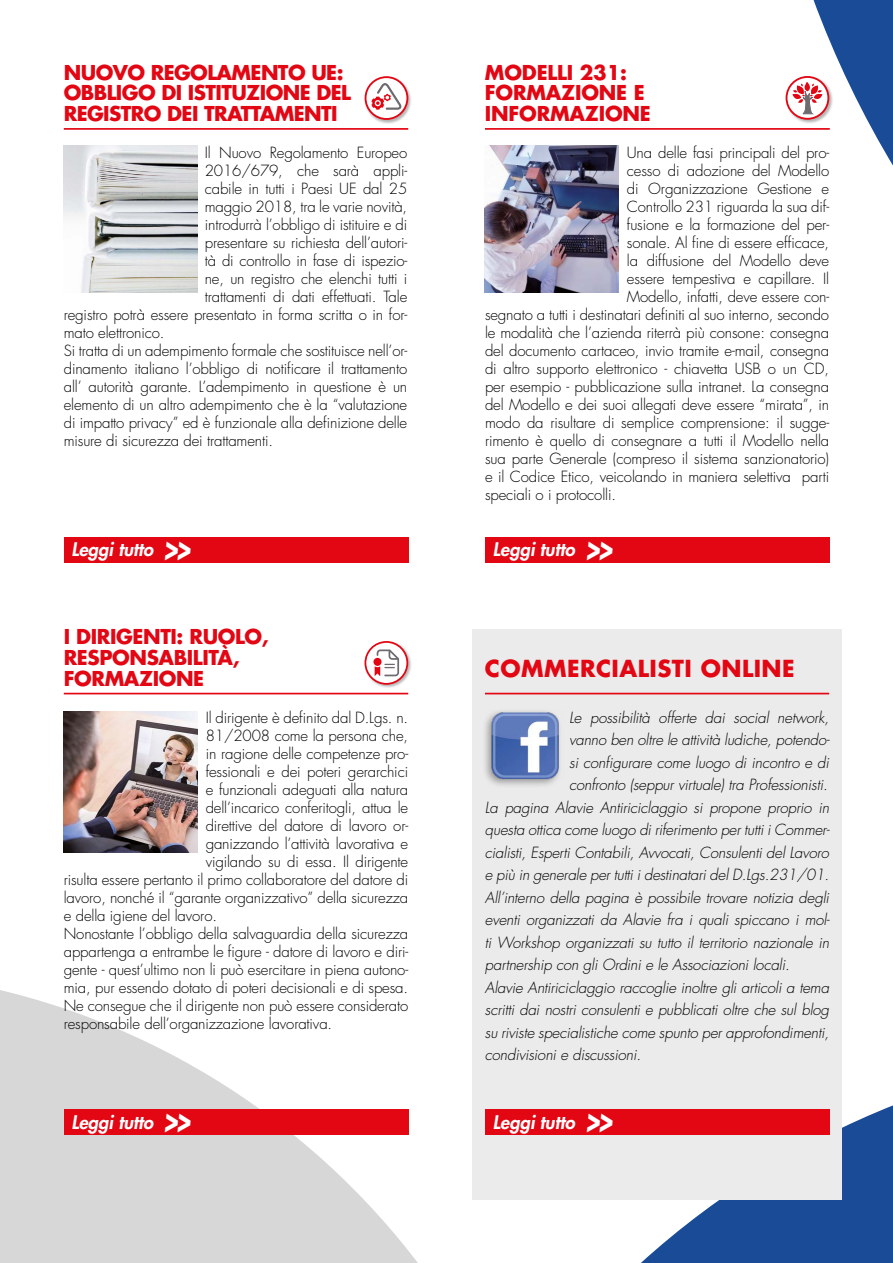
<style>
.page{position:relative;width:893px;height:1263px;background:#fff}
.page>*{position:absolute;margin:0;border:0;box-sizing:border-box;transform-origin:0 0}
.t1{font:700 22.8px "Futura Std";letter-spacing:.02em;color:#e30613}
.t2{font:700 19.95px/20.5px "Futura Std";letter-spacing:-.02em;color:#e30613}
.t3{font:italic 800 18.3px "Futura Std";color:#fff}
.t4{font:300 15px "Futura Std";letter-spacing:-.01em;color:#000}
.t5{font:italic 300 15px "Futura Std";letter-spacing:-.01em;color:#000}
.s1{font-size:39px}
</style>
<div class="page">
<svg style="left:813px;top:0;width:80px;height:166px;fill:#194b97"></svg>
<svg style="left:641px;top:1105px;width:252px;height:158px;background:#3964a5"></svg>
<svg style="left:0;top:990px;width:418px;height:273px;fill:#d8d7d7"></svg>
<hr style="left:485px;top:128px;width:345px;height:2px;background:#e30613">
<img style="left:64px;top:712px;width:133px;height:141px">
<div style="left:472px;top:629px;width:370px;height:571px;background:#ecebeb"></div>
<hr style="left:485px;top:693px;width:344px;height:1px;background:#e30613">
<img style="left:485px;top:145px;width:133px;height:147px">
<hr style="left:64px;top:128px;width:344px;height:2px;background:#e30613">
<img style="left:64px;top:145px;width:133px;height:147px">
<hr style="left:64px;top:693px;width:344px;height:1px;background:#e30613">
<div style="left:482px;top:708px;width:80px;height:80px;background:#000;opacity:.35"></div>
<img style="left:485px;top:710px;width:77px;height:70px">
<div style="left:364px;top:76px;width:48px;height:48px;background:#000;opacity:.3"></div>
<svg style="left:366px;top:77px;width:41px;height:42px"></svg>
<div style="left:365px;top:76px;width:43px;height:44px;border:2px solid #e30613;border-radius:50%"></div>
<svg style="left:371px;top:83px;width:31px;height:27px"></svg>
<div style="left:364px;top:641px;width:48px;height:48px;background:#000;opacity:.3"></div>
<svg style="left:365px;top:642px;width:42px;height:42px"></svg>
<div style="left:364px;top:641px;width:44px;height:44px;border:2px solid #e30613;border-radius:50%"></div>
<svg style="left:375px;top:649px;width:24px;height:27px"></svg>
<div style="left:785px;top:75px;width:48px;height:49px;background:#000;opacity:.3"></div>
<svg style="left:786px;top:77px;width:42px;height:42px"></svg>
<div style="left:786px;top:76px;width:43px;height:44px;border:2px solid #e30613;border-radius:50%"></div>
<svg style="left:792px;top:82px;width:30px;height:32px"></svg>
<div style="left:64px;top:537px;width:344px;height:26px;background:#e30613"></div>
<div style="left:64px;top:1109px;width:344px;height:26px;background:#e30613"></div>
<div style="left:485px;top:537px;width:345px;height:26px;background:#e30613"></div>
<div style="left:485px;top:1109px;width:345px;height:26px;background:#e30613"></div>
<h2 class="t2" style="left:64px;top:62px;width:289px">NUOVO REGOLAMENTO UE:<br>OBBLIGO DI ISTITUZIONE DEL<br>REGISTRO DEI TRATTAMENTI</h2>
<p class="t4" style="left:205px;top:143px;width:204px">Il Nuovo Regolamento Europeo</p>
<p class="t4" style="left:205px;top:161px;width:204px">2016/679, che sarà appli-</p>
<p class="t4" style="left:205px;top:179px;width:204px">cabile in tutti i Paesi UE dal 25</p>
<p class="t4" style="left:205px;top:197px;width:204px">maggio 2018, tra le varie novità,</p>
<p class="t4" style="left:205px;top:215px;width:204px">introdurrà l’obbligo di istituire e di</p>
<p class="t4" style="left:205px;top:233px;width:204px">presentare su richiesta dell’autori-</p>
<p class="t4" style="left:205px;top:251px;width:204px">tà di controllo in fase di ispezio-</p>
<p class="t4" style="left:205px;top:269px;width:204px">ne, un registro che elenchi tutti i</p>
<p class="t4" style="left:205px;top:287px;width:204px">trattamenti di dati effettuati. Tale</p>
<p class="t4" style="left:64px;top:305px;width:345px">registro potrà essere presentato in forma scritta o in for-</p>
<p class="t4" style="left:64px;top:323px;width:102px">mato elettronico.</p>
<p class="t4" style="left:64px;top:341px;width:345px">Si tratta di un adempimento formale che sostituisce nell’or-</p>
<p class="t4" style="left:64px;top:359px;width:345px">dinamento italiano l’obbligo di notificare il trattamento</p>
<p class="t4" style="left:64px;top:377px;width:345px">all’ autorità garante. L’adempimento in questione è un</p>
<p class="t4" style="left:64px;top:395px;width:345px">elemento di un altro adempimento che è la “valutazione</p>
<p class="t4" style="left:64px;top:413px;width:345px">di impatto privacy” ed è funzionale alla definizione delle</p>
<p class="t4" style="left:64px;top:431px;width:211px">misure di sicurezza dei trattamenti.</p>
<p class="t3" style="left:71px;top:538px;width:120px">Leggi tutto <span class="s1">&gt;&gt;</span></p>
<h2 class="t2" style="left:64px;top:626px;width:206px">I DIRIGENTI: RUOLO,<br>RESPONSABILITÀ,<br>FORMAZIONE</h2>
<p class="t4" style="left:206px;top:708px;width:204px">Il dirigente è definito dal D.Lgs. n.</p>
<p class="t4" style="left:206px;top:726px;width:204px">81/2008 come la persona che,</p>
<p class="t4" style="left:206px;top:744px;width:204px">in ragione delle competenze pro-</p>
<p class="t4" style="left:206px;top:762px;width:204px">fessionali e dei poteri gerarchici</p>
<p class="t4" style="left:206px;top:780px;width:204px">e funzionali adeguati alla natura</p>
<p class="t4" style="left:206px;top:798px;width:204px">dell’incarico conferitogli, attua le</p>
<p class="t4" style="left:206px;top:816px;width:204px">direttive del datore di lavoro or-</p>
<p class="t4" style="left:206px;top:834px;width:204px">ganizzando l’attività lavorativa e</p>
<p class="t4" style="left:206px;top:852px;width:204px">vigilando su di essa. Il dirigente</p>
<p class="t4" style="left:64px;top:870px;width:346px">risulta essere pertanto il primo collaboratore del datore di</p>
<p class="t4" style="left:64px;top:888px;width:346px">lavoro, nonché il “garante organizzativo” della sicurezza</p>
<p class="t4" style="left:64px;top:906px;width:155px">e della igiene del lavoro.</p>
<p class="t4" style="left:64px;top:924px;width:346px">Nonostante l’obbligo della salvaguardia della sicurezza</p>
<p class="t4" style="left:64px;top:942px;width:346px">appartenga a entrambe le figure - datore di lavoro e diri-</p>
<p class="t4" style="left:64px;top:960px;width:346px">gente - quest’ultimo non li può esercitare in piena autono-</p>
<p class="t4" style="left:64px;top:978px;width:346px">mia, pur essendo dotato di poteri decisionali e di spesa.</p>
<p class="t4" style="left:64px;top:996px;width:346px">Ne consegue che il dirigente non può essere considerato</p>
<p class="t4" style="left:64px;top:1014px;width:270px">responsabile dell’organizzazione lavorativa.</p>
<p class="t3" style="left:71px;top:1110px;width:120px">Leggi tutto <span class="s1">&gt;&gt;</span></p>
<h2 class="t2" style="left:485px;top:62px;width:167px">MODELLI 231:<br>FORMAZIONE E<br>INFORMAZIONE</h2>
<p class="t4" style="left:627px;top:143px;width:204px">Una delle fasi principali del pro-</p>
<p class="t4" style="left:627px;top:161px;width:204px">cesso di adozione del Modello</p>
<p class="t4" style="left:627px;top:179px;width:204px">di Organizzazione Gestione e</p>
<p class="t4" style="left:627px;top:197px;width:204px">Controllo 231 riguarda la sua dif-</p>
<p class="t4" style="left:627px;top:215px;width:204px">fusione e la formazione del per-</p>
<p class="t4" style="left:627px;top:233px;width:204px">sonale. Al fine di essere efficace,</p>
<p class="t4" style="left:627px;top:251px;width:204px">la diffusione del Modello deve</p>
<p class="t4" style="left:627px;top:269px;width:204px">essere tempestiva e capillare. Il</p>
<p class="t4" style="left:627px;top:287px;width:204px">Modello, infatti, deve essere con-</p>
<p class="t4" style="left:485px;top:305px;width:346px">segnato a tutti i destinatari definiti al suo interno, secondo</p>
<p class="t4" style="left:485px;top:323px;width:346px">le modalità che l’azienda riterrà più consone: consegna</p>
<p class="t4" style="left:485px;top:341px;width:346px">del documento cartaceo, invio tramite e-mail, consegna</p>
<p class="t4" style="left:485px;top:359px;width:346px">di altro supporto elettronico - chiavetta USB o un CD,</p>
<p class="t4" style="left:485px;top:377px;width:346px">per esempio - pubblicazione sulla intranet. La consegna</p>
<p class="t4" style="left:485px;top:395px;width:346px">del Modello e dei suoi allegati deve essere “mirata”, in</p>
<p class="t4" style="left:485px;top:413px;width:346px">modo da risultare di semplice comprensione: il sugge-</p>
<p class="t4" style="left:485px;top:431px;width:346px">rimento è quello di consegnare a tutti il Modello nella</p>
<p class="t4" style="left:485px;top:449px;width:346px">sua parte Generale (compreso il sistema sanzionatorio)</p>
<p class="t4" style="left:485px;top:467px;width:346px">e il Codice Etico, veicolando in maniera selettiva parti</p>
<p class="t4" style="left:485px;top:485px;width:133px">speciali o i protocolli.</p>
<p class="t3" style="left:493px;top:538px;width:121px">Leggi tutto <span class="s1">&gt;&gt;</span></p>
<h1 class="t1" style="left:485px;top:653px;width:311px">COMMERCIALISTI ONLINE</h1>
<p class="t5" style="left:569px;top:708px;width:261px">Le possibilità offerte dai social network,</p>
<p class="t5" style="left:569px;top:730px;width:262px">vanno ben oltre le attività ludiche, potendo-</p>
<p class="t5" style="left:569px;top:753px;width:261px">si configurare come luogo di incontro e di</p>
<p class="t5" style="left:569px;top:775px;width:260px">confronto (seppur virtuale) tra Professionisti.</p>
<p class="t5" style="left:485px;top:798px;width:346px">La pagina Alavie Antiriciclaggio si propone proprio in</p>
<p class="t5" style="left:485px;top:820px;width:347px">questa ottica come luogo di riferimento per tutti i Commer-</p>
<p class="t5" style="left:485px;top:843px;width:346px">cialisti, Esperti Contabili, Avvocati, Consulenti del Lavoro</p>
<p class="t5" style="left:485px;top:865px;width:346px">e più in generale per tutti i destinatari del D.Lgs.231/01.</p>
<p class="t5" style="left:485px;top:888px;width:346px">All’interno della pagina è possibile trovare notizia degli</p>
<p class="t5" style="left:485px;top:910px;width:347px">eventi organizzati da Alavie fra i quali spiccano i mol-</p>
<p class="t5" style="left:485px;top:933px;width:346px">ti Workshop organizzati su tutto il territorio nazionale in</p>
<p class="t5" style="left:485px;top:955px;width:306px">partnership con gli Ordini e le Associazioni locali.</p>
<p class="t5" style="left:485px;top:978px;width:346px">Alavie Antiriciclaggio raccoglie inoltre gli articoli a tema</p>
<p class="t5" style="left:485px;top:1000px;width:346px">scritti dai nostri consulenti e pubblicati oltre che sul blog</p>
<p class="t5" style="left:485px;top:1023px;width:346px">su riviste specialistiche come spunto per approfondimenti,</p>
<p class="t5" style="left:485px;top:1045px;width:158px">condivisioni e discussioni.</p>
<p class="t3" style="left:493px;top:1110px;width:121px">Leggi tutto <span class="s1">&gt;&gt;</span></p>
</div>
